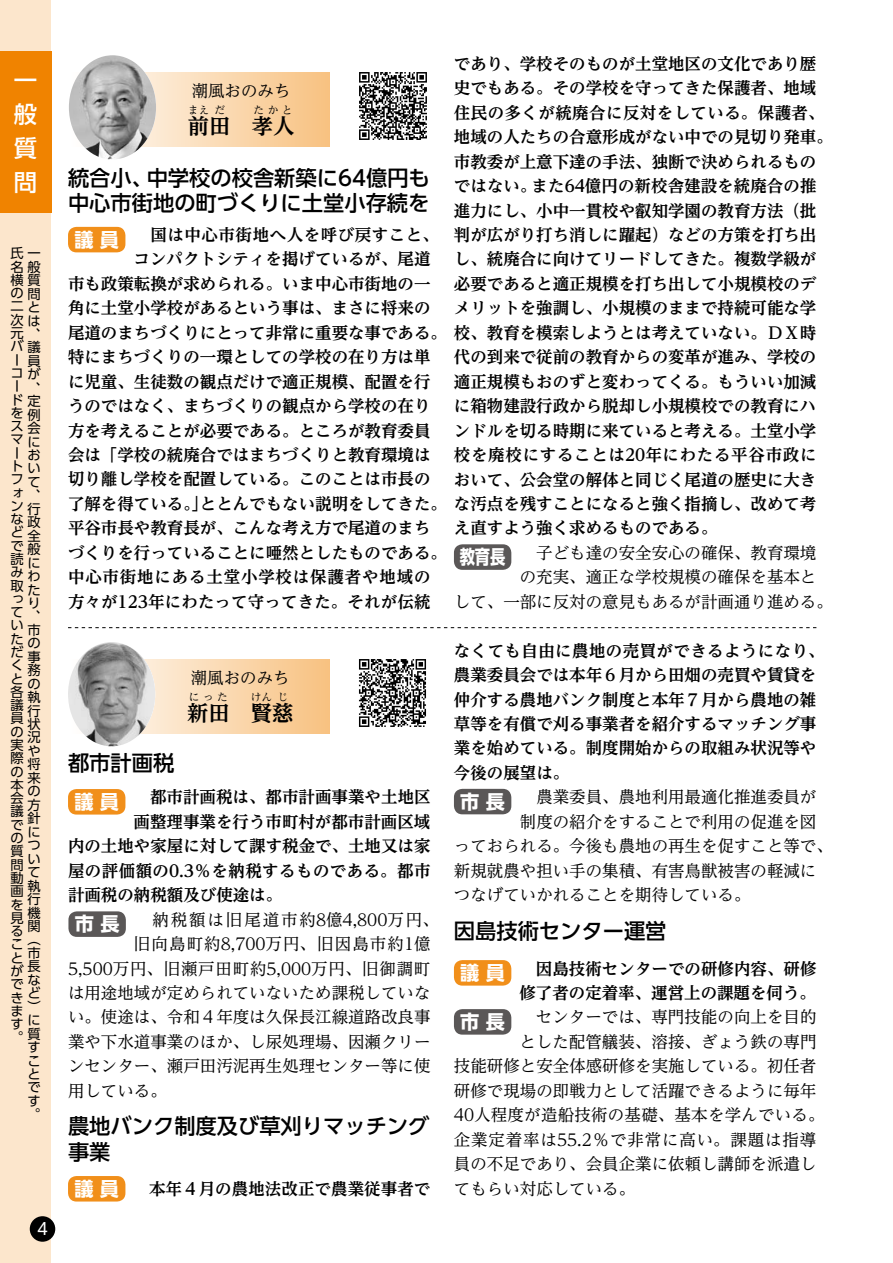
<style>
.page{position:relative;width:893px;height:1263px;background:#fff}
.page>*{position:absolute;margin:0;border:0;box-sizing:border-box;transform-origin:0 0}
.t1{font:500 23.4px/34.2px "UD Shin Go Pr 6 N";color:#fff;text-align:justify}
.t2{font:500 21.3px/25.5px "UD Shin Go Pr 6 N";color:#000}
.t3{font:700 21.3px "UD Reimin Pr 6 N";color:#000}
.t4{font:700 19.2px "UD Shin Go Pr 6 N";color:#fff}
.t5{font:700 19.2px "UD Shin Go Pr 6 N";color:#fff;scale:.8 1}
.t6{font:700 16.5px/24.5px "UD Reimin Pr 6 N";color:#000}
.t7{font:16.5px "UD Reimin Pr 6 N";color:#000}
.t8{font:700 16.5px "UD Reimin Pr 6 N";letter-spacing:.025em;color:#000}
.t9{font:16.5px "UD Reimin Pr 6 N";letter-spacing:.045em;color:#000}
.t10{font:16.5px "UD Reimin Pr 6 N";letter-spacing:.05em;color:#000}
.t11{font:700 16.5px "UD Reimin Pr 6 N";letter-spacing:.05em;color:#000}
.t12{font:16.5px "UD Reimin Pr 6 N";letter-spacing:.115em;color:#000}
.t13{font:16.5px "UD Reimin Pr 6 N";letter-spacing:.065em;color:#000}
.t14{font:700 16.5px "UD Reimin Pr 6 N";letter-spacing:.035em;color:#000}
.t15{font:16.5px "UD Shin Go Pr 6 N";color:#fff}
.t16{font:13.35px/13.4px "UD Shin Go Pr 6 N";color:#000}
.t17{font:700 10.65px "UD Reimin Pr 6 N";letter-spacing:.335em;color:#000}
</style>
<div class="page">
<div style="left:0;top:0;width:51px;height:1263px;background:#fce6cc"></div>
<div style="left:0;top:51px;width:51px;height:162px;background:#f08300"></div>
<div style="left:30px;top:1216px;width:25px;height:26px;background:#000;border-radius:50%"></div>
<svg style="left:68px;top:627px;width:748px;height:1px"></svg>
<img style="left:359px;top:659px;width:67px;height:68px">
<img style="left:359px;top:72px;width:68px;height:68px">
<svg style="left:155px;top:659px;width:175px;height:74px;background:#fad5aa"></svg>
<div style="left:68px;top:789px;width:57px;height:25px;background:#f18f1a;border-radius:9px"></div>
<div style="left:68px;top:1176px;width:57px;height:25px;background:#f18f1a;border-radius:9px"></div>
<div style="left:454px;top:960px;width:57px;height:26px;background:#f18f1a;border-radius:9px"></div>
<div style="left:68px;top:911px;width:58px;height:26px;background:#5a5757;border-radius:9px"></div>
<div style="left:454px;top:789px;width:57px;height:25px;background:#5a5757;border-radius:9px"></div>
<div style="left:454px;top:1009px;width:57px;height:26px;background:#5a5757;border-radius:9px"></div>
<div style="left:68px;top:227px;width:57px;height:25px;background:#f18f1a;border-radius:9px"></div>
<svg style="left:156px;top:72px;width:174px;height:75px;background:#fad6aa"></svg>
<div style="left:454px;top:544px;width:57px;height:26px;background:#5a5757;border-radius:9px"></div>
<img style="left:68px;top:642px;width:87px;height:104px">
<img style="left:69px;top:55px;width:87px;height:104px">
<p class="t1" style="left:14px;top:62px;width:24px">一般質問</p>
<p class="t16" style="left:10px;top:246px;width:32px">氏一名般横質の問二と次は元、バ議ー<br>コ<br>ー<br>ド<br>を<br>ス<br>マ<br>ー<br>ト<br>フ<br>ォ<br>ン<br>な<br>ど<br>で<br>読<br>み<br>取<br>っ<br>て<br>い<br>た<br>だ<br>く<br>と<br>各<br>議<br>員<br>の<br>実<br>際<br>の<br>本<br>会<br>議<br>で<br>の<br>質<br>問<br>動<br>画<br>を<br>見<br>る<br>こ<br>と<br>が<br>で<br>き<br>ま<br>す<br>。</p>
<p class="t16" style="left:27px;top:354px;width:15px">員が、定例会において、行政全般にわたり、市の事務の執行状況や将来の方針について執行機関（市長など）に質すことです。</p>
<p class="t15" style="left:37px;top:1215px;width:12px">4</p>
<p class="t6" style="left:454px;top:51px;width:380px">であり、学校そのものが土堂地区の文化であり歴史でもある。その学校を守ってきた保護者、地域住民の多くが統廃合に反対をしている。保護者、地域の人たちの合意形成がない中での見切り発車。市教委が上意下達の手法、独断で決められるものではない。また64億円の新校舎建設を統廃合の推進力にし、小中一貫校や叡知学園の教育方法（批判が広がり打ち消しに躍起）などの方策を打ち出し、統廃合に向けてリードしてきた。複数学級が必要であると適正規模を打ち出して小規模校のデメリットを強調し、小規模のままで持続可能な学</p>
<p class="t6" style="left:454px;top:344px;width:364px;text-align:justify">代の到来で従前の教育からの変革が進み、学校の適正規模もおのずと変わってくる。もういい加減に箱物建設行政から脱却し小規模校での教育にハンドルを切る時期に来ていると考える。土堂小学校を廃校にすることは20年にわたる平谷市政において、公会堂の解体と同じく尾道の歴史に大き</p>
<p class="t6" style="left:454px;top:516px;width:265px">え直すよう強く求めるものである。</p>
<p class="t7" style="left:520px;top:539px;width:298px">　子ども達の安全安心の確保、教育環境</p>
<p class="t7" style="left:520px;top:564px;width:298px">の充実、適正な学校規模の確保を基本と</p>
<p class="t7" style="left:454px;top:588px;width:380px">して、一部に反対の意見もあるが計画通り進める。</p>
<p class="t7" style="left:192px;top:77px;width:100px">潮風おのみち</p>
<p class="t3" style="left:188px;top:108px;width:44px">前田</p>
<p class="t17" style="left:188px;top:101px;width:23px">まえ</p>
<p class="t17" style="left:215px;top:101px;width:12px">だ</p>
<p class="t17" style="left:253px;top:101px;width:40px">たかと</p>
<p class="t3" style="left:252px;top:108px;width:44px">孝人</p>
<p class="t2" style="left:68px;top:164px;width:363px">統合小、中学校の校舎新築に64億円も中心市街地の町づくりに土堂小存続を</p>
<p class="t14" style="left:134px;top:221px;width:307px">　国は中心市街地へ人を呼び戻すこと、</p>
<p class="t6" style="left:134px;top:247px;width:299px">コンパクトシティを掲げているが、尾道</p>
<p class="t6" style="left:68px;top:271px;width:364px">市も政策転換が求められる。いま中心市街地の一</p>
<p class="t6" style="left:68px;top:296px;width:364px">角に土堂小学校があるという事は、まさに将来の</p>
<p class="t6" style="left:68px;top:320px;width:750px">尾道のまちづくりにとって非常に重要な事である。校、教育を模索しようとは考えていない。ＤＸ時</p>
<p class="t6" style="left:68px;top:344px;width:364px">特にまちづくりの一環としての学校の在り方は単</p>
<p class="t6" style="left:68px;top:369px;width:364px">に児童、生徒数の観点だけで適正規模、配置を行</p>
<p class="t6" style="left:68px;top:393px;width:364px">うのではなく、まちづくりの観点から学校の在り</p>
<p class="t6" style="left:68px;top:418px;width:364px">方を考えることが必要である。ところが教育委員</p>
<p class="t6" style="left:68px;top:442px;width:364px">会は「学校の統廃合ではまちづくりと教育環境は</p>
<p class="t6" style="left:68px;top:467px;width:364px">切り離し学校を配置している。このことは市長の</p>
<p class="t6" style="left:68px;top:491px;width:750px">了解を得ている。」ととんでもない説明をしてきた。な汚点を残すことになると強く指摘し、改めて考</p>
<p class="t6" style="left:68px;top:516px;width:364px">平谷市長や教育長が、こんな考え方で尾道のまち</p>
<p class="t6" style="left:68px;top:540px;width:380px">づくりを行っていることに唖然としたものである。</p>
<p class="t11" style="left:68px;top:564px;width:364px">中心市街地にある土堂小学校は保護者や地域の</p>
<p class="t6" style="left:68px;top:589px;width:364px">方々が123年にわたって守ってきた。それが伝統</p>
<p class="t4" style="left:74px;top:224px;width:46px">議 員</p>
<p class="t5" style="left:460px;top:541px;width:59px">教育長</p>
<p class="t2" style="left:68px;top:750px;width:108px">都市計画税</p>
<p class="t7" style="left:191px;top:664px;width:100px">潮風おのみち</p>
<p class="t3" style="left:187px;top:695px;width:108px">新田 賢慈</p>
<p class="t17" style="left:189px;top:688px;width:40px">にった</p>
<p class="t17" style="left:251px;top:688px;width:23px">けん</p>
<p class="t17" style="left:277px;top:688px;width:12px">じ</p>
<p class="t6" style="left:134px;top:785px;width:299px">　都市計画税は、都市計画事業や土地区</p>
<p class="t6" style="left:134px;top:809px;width:298px">画整理事業を行う市町村が都市計画区域</p>
<p class="t6" style="left:68px;top:833px;width:364px">内の土地や家屋に対して課す税金で、土地又は家</p>
<p class="t8" style="left:68px;top:857px;width:364px">屋の評価額の0.3％を納税するものである。都市</p>
<p class="t6" style="left:68px;top:882px;width:216px">計画税の納税額及び使途は。</p>
<p class="t12" style="left:134px;top:906px;width:306px">　納税額は旧尾道市約8億4,800万円、</p>
<p class="t13" style="left:134px;top:930px;width:298px">旧向島町約8,700万円、旧因島市約1億</p>
<p class="t9" style="left:68px;top:955px;width:364px">5,500万円、旧瀬戸田町約5,000万円、旧御調町</p>
<p class="t7" style="left:68px;top:979px;width:364px">は用途地域が定められていないため課税していな</p>
<p class="t7" style="left:68px;top:1004px;width:364px">い。使途は、令和４年度は久保長江線道路改良事</p>
<p class="t7" style="left:68px;top:1028px;width:364px">業や下水道事業のほか、し尿処理場、因瀬クリー</p>
<p class="t7" style="left:68px;top:1053px;width:364px">ンセンター、瀬戸田汚泥再生処理センター等に使</p>
<p class="t7" style="left:68px;top:1077px;width:100px">用している。</p>
<p class="t4" style="left:74px;top:786px;width:46px">議 員</p>
<p class="t4" style="left:75px;top:908px;width:46px">市 長</p>
<p class="t2" style="left:68px;top:1113px;width:363px">農地バンク制度及び草刈りマッチング事業</p>
<p class="t4" style="left:74px;top:1173px;width:46px">議 員</p>
<p class="t6" style="left:132px;top:1176px;width:299px">　本年４月の農地法改正で農業従事者で</p>
<p class="t8" style="left:454px;top:637px;width:372px">なくても自由に農地の売買ができるようになり、</p>
<p class="t6" style="left:454px;top:662px;width:364px">農業委員会では本年６月から田畑の売買や賃貸を</p>
<p class="t6" style="left:454px;top:687px;width:364px">仲介する農地バンク制度と本年７月から農地の雑</p>
<p class="t6" style="left:454px;top:711px;width:364px">草等を有償で刈る事業者を紹介するマッチング事</p>
<p class="t6" style="left:454px;top:736px;width:364px">業を始めている。制度開始からの取組み状況等や</p>
<p class="t6" style="left:454px;top:760px;width:117px">今後の展望は。</p>
<p class="t7" style="left:520px;top:784px;width:298px">　農業委員、農地利用最適化推進委員が</p>
<p class="t7" style="left:520px;top:808px;width:298px">制度の紹介をすることで利用の促進を図</p>
<p class="t7" style="left:454px;top:832px;width:380px">っておられる。今後も農地の再生を促すこと等で、</p>
<p class="t7" style="left:454px;top:857px;width:364px">新規就農や担い手の集積、有害鳥獣被害の軽減に</p>
<p class="t7" style="left:454px;top:881px;width:298px">つなげていかれることを期待している。</p>
<p class="t4" style="left:460px;top:786px;width:46px">市 長</p>
<p class="t2" style="left:454px;top:918px;width:214px">因島技術センター運営</p>
<p class="t6" style="left:519px;top:956px;width:299px">　因島技術センターでの研修内容、研修</p>
<p class="t6" style="left:519px;top:980px;width:298px">修了者の定着率、運営上の課題を伺う。</p>
<p class="t7" style="left:519px;top:1004px;width:299px">　センターでは、専門技能の向上を目的</p>
<p class="t7" style="left:519px;top:1028px;width:299px">とした配管艤装、溶接、ぎょう鉄の専門</p>
<p class="t7" style="left:454px;top:1053px;width:364px">技能研修と安全体感研修を実施している。初任者</p>
<p class="t7" style="left:454px;top:1077px;width:364px">研修で現場の即戦力として活躍できるように毎年</p>
<p class="t7" style="left:454px;top:1101px;width:372px">40人程度が造船技術の基礎、基本を学んでいる。</p>
<p class="t10" style="left:454px;top:1126px;width:364px">企業定着率は55.2％で非常に高い。課題は指導</p>
<p class="t7" style="left:454px;top:1150px;width:364px">員の不足であり、会員企業に依頼し講師を派遣し</p>
<p class="t7" style="left:454px;top:1175px;width:183px">てもらい対応している。</p>
<p class="t4" style="left:460px;top:957px;width:46px">議 員</p>
<p class="t4" style="left:460px;top:1006px;width:46px">市 長</p>
</div>
